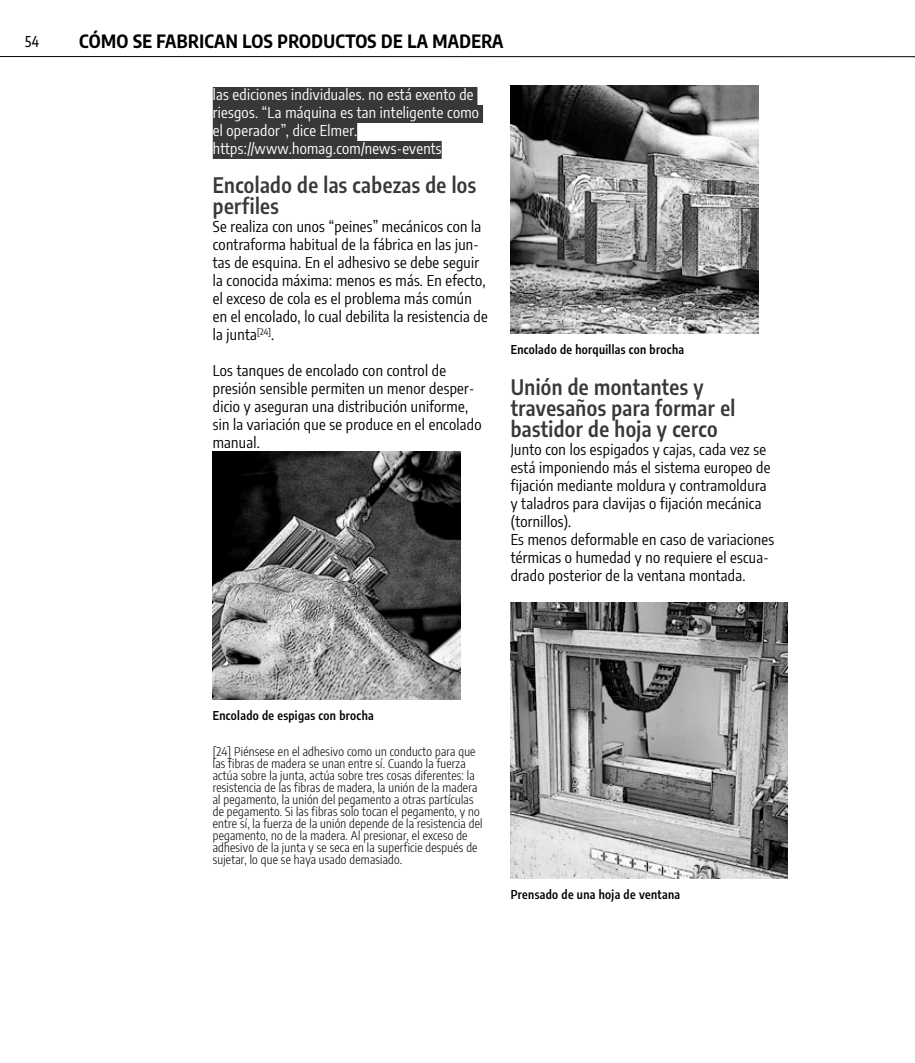
<style>
.page{position:relative;width:915px;height:1063px;background:#fff}
.page>*{position:absolute;margin:0;border:0;box-sizing:border-box;transform-origin:0 0}
.t1{font:600 21px/21px "Encode Sans Condensed";letter-spacing:.02em;color:#383937}
.t2{font:700 18px "Encode Sans Condensed";letter-spacing:.02em;color:#000}
.t3{font:15px/18px "Encode Sans Condensed";letter-spacing:.02em;color:#000}
.t4{font:15px/18px "Encode Sans Condensed";letter-spacing:.02em;color:#fff}
.t5{font:500 15px "Encode Sans Condensed";color:#000;scale:.9 1}
.t6{font:300 12px/12px "Encode Sans Condensed";letter-spacing:.02em;color:#000}
.t7{font:600 12px "Encode Sans Condensed";letter-spacing:.03em;color:#000}
</style>
<div class="page">
<hr style="left:0;top:56px;width:914px;height:1px;background:#000">
<div style="left:213px;top:87px;width:264px;height:18px;background:#383937"></div>
<div style="left:213px;top:105px;width:270px;height:18px;background:#383937"></div>
<div style="left:213px;top:123px;width:144px;height:18px;background:#383937"></div>
<div style="left:213px;top:141px;width:228px;height:18px;background:#383937"></div>
<img style="left:213px;top:451px;width:247px;height:248px">
<img style="left:510px;top:85px;width:248px;height:248px">
<img style="left:510px;top:602px;width:277px;height:276px">
<p class="t5" style="left:25px;top:30px;width:17px">54</p>
<p class="t2" style="left:79px;top:28px;width:425px">CÓMO SE FABRICAN LOS PRODUCTOS DE LA MADERA</p>
<p class="t4" style="left:213px;top:85px;width:268px">las ediciones individuales. no está exento de riesgos. “La máquina es tan inteligente como el operador”, dice Elmer. https://www.homag.com/news-events</p>
<h1 class="t1" style="left:213px;top:174px;width:265px">Encolado de las cabezas de los perfiles</h1>
<p class="t3" style="left:213px;top:217px;width:276px">Se realiza con unos “peines” mecánicos con la contraforma habitual de la fábrica en las jun&shy;tas de esquina. En el adhesivo se debe seguir la conocida máxima: menos es más. En efecto, el exceso de cola es el problema más común en el encolado, lo cual debilita la resistencia de la junta<sup>[24]</sup>.</p>
<p class="t3" style="left:213px;top:361px;width:270px">Los tanques de encolado con control de presión sensible permiten un menor desper&shy;dicio y aseguran una distribución uniforme, sin la variación que se produce en el encolado manual.</p>
<p class="t7" style="left:510px;top:340px;width:175px">Encolado de horquillas con brocha</p>
<h1 class="t1" style="left:510px;top:376px;width:226px">Unión de montantes y travesaños para formar el bastidor de hoja y cerco</h1>
<p class="t3" style="left:510px;top:440px;width:265px">Junto con los espigados y cajas, cada vez se está imponiendo más el sistema europeo de fijación mediante moldura y contramoldura y taladros para clavijas o fijación mecánica (tornillos).<br>Es menos deformable en caso de variaciones térmicas o humedad y no requiere el escua&shy;drado posterior de la ventana montada.</p>
<p class="t7" style="left:213px;top:707px;width:162px">Encolado de espigas con brocha</p>
<p class="t6" style="left:213px;top:745px;width:271px">[24] Piénsese en el adhesivo como un conducto para que las fibras de madera se unan entre sí. Cuando la fuerza actúa sobre la junta, actúa sobre tres cosas diferentes: la resistencia de las fibras de madera, la unión de la madera al pegamento, la unión del pegamento a otras partículas de pegamento. Si las fibras solo tocan el pegamento, y no entre sí, la fuerza de la unión depende de la resistencia del pegamento, no de la madera. Al presionar, el exceso de adhesivo de la junta y se seca en la superficie después de sujetar, lo que se haya usado demasiado.</p>
<p class="t7" style="left:510px;top:886px;width:171px">Prensado de una hoja de ventana</p>
</div>
